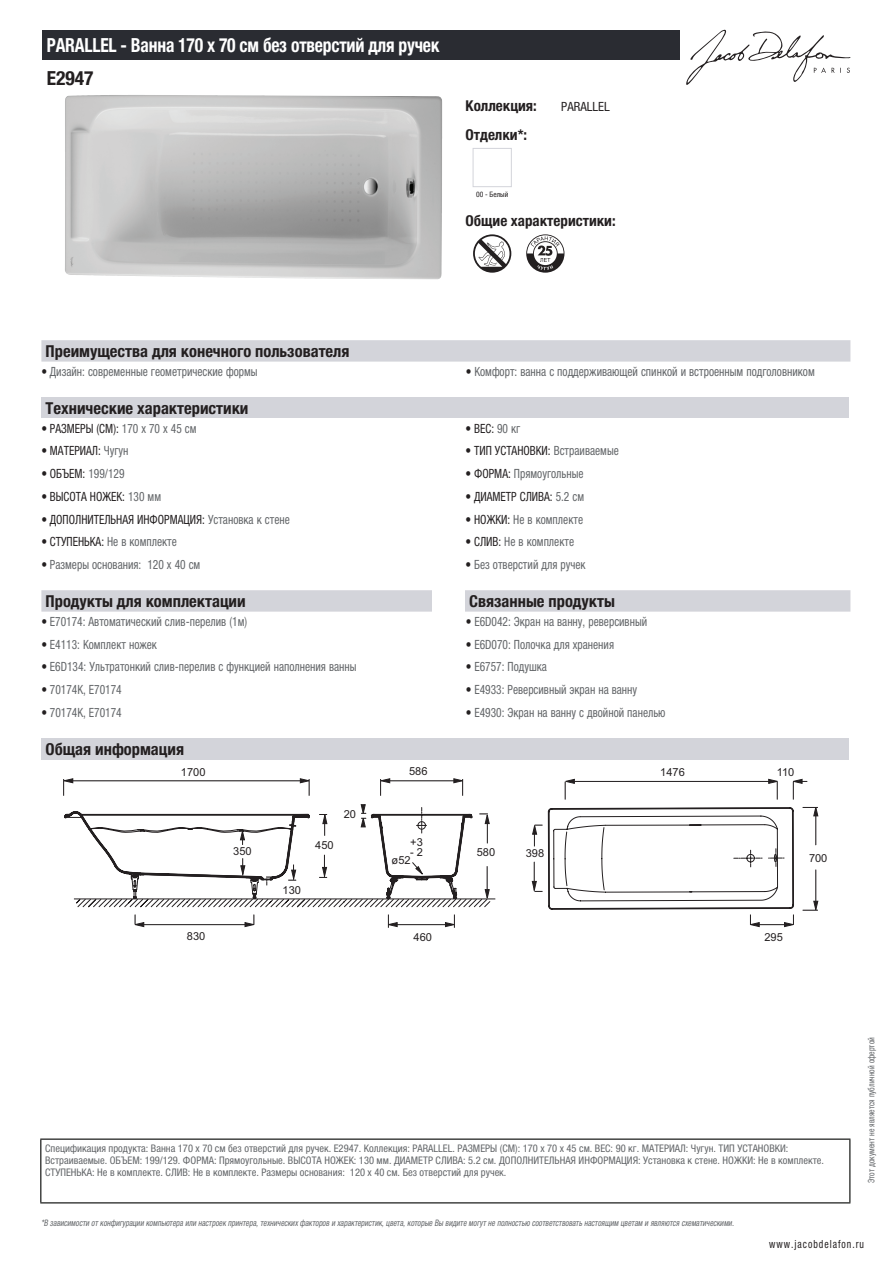
<style>
.page{position:relative;width:893px;height:1263px;background:#fff}
.page>*{position:absolute;margin:0;border:0;box-sizing:border-box;transform-origin:0 0}
.t1{font:700 condensed 19.5px "Helvetica Neue LTCYR";letter-spacing:-.01em;color:#fff;scale:.9 1}
.t2{font:700 condensed 19.5px "Helvetica Neue LTCYR";color:#231f20}
.t3{font:700 condensed 16.5px "Helvetica Neue LTCYR";color:#231f20}
.t4{font:700 condensed 15px "Helvetica Neue LTCYR";color:#231f20}
.t5{font:condensed 12.75px "Helvetica Neue LTCYR";color:#626568;scale:.9 1}
.t6{font:condensed 12.75px "Helvetica Neue LTCYR";color:#231f20;scale:.9 1}
.t7{font:condensed 12.75px "Helvetica Neue LTCYR";color:#231f20}
.t8{font:condensed 11.25px "Helvetica Neue LTCYR";letter-spacing:.1em;color:#231f20;scale:.87 1}
.t9{font:11.1px "Arial";color:#231f20}
.t10{font:condensed 10.5px/12px "Helvetica Neue LTCYR";color:#626568}
.t11{font:italic condensed 9px "Helvetica Neue LTCYR";color:#626568;scale:.87 1}
.t12{font:condensed 9px "Helvetica Neue LTCYR";color:#626568;scale:.87 1}
.t13{font:condensed 7.5px "Helvetica Neue LTCYR";color:#231f20}
.s1{color:#231f20}
.s2{color:#626568}
</style>
<div class="page">
<svg style="left:686px;top:30px;width:164px;height:55px"></svg>
<img style="left:65px;top:95px;width:377px;height:184px">
<div style="left:473px;top:148px;width:39px;height:39px;border:1px solid #d3d4da"></div>
<svg style="left:473px;top:234px;width:38px;height:39px"></svg>
<svg style="left:526px;top:234px;width:38px;height:39px"></svg>
<div style="left:41px;top:340px;width:809px;height:22px;background:#d3d4da"></div>
<div style="left:41px;top:397px;width:808px;height:21px;background:#d3d4da"></div>
<svg style="left:41px;top:590px;width:809px;height:22px;background:#d4d5db"></svg>
<div style="left:432px;top:590px;width:33px;height:22px;background:#fff"></div>
<div style="left:41px;top:738px;width:808px;height:21px;background:#d3d4da"></div>
<hr style="left:70px;top:780px;width:232px;height:1px;background:#231f20">
<hr style="left:140px;top:924px;width:109px;height:1px;background:#231f20">
<hr style="left:815px;top:870px;width:1px;height:33px;background:#231f20">
<hr style="left:815px;top:813px;width:1px;height:32px;background:#231f20">
<svg style="left:63px;top:778px;width:11px;height:18px"></svg>
<svg style="left:299px;top:778px;width:11px;height:18px"></svg>
<hr style="left:387px;top:780px;width:68px;height:1px;background:#231f20">
<svg style="left:380px;top:778px;width:11px;height:18px"></svg>
<svg style="left:453px;top:778px;width:11px;height:18px"></svg>
<svg style="left:244px;top:914px;width:11px;height:14px"></svg>
<svg style="left:134px;top:914px;width:11px;height:14px"></svg>
<hr style="left:394px;top:924px;width:58px;height:1px;background:#231f20">
<svg style="left:444px;top:914px;width:11px;height:14px"></svg>
<svg style="left:387px;top:914px;width:11px;height:14px"></svg>
<hr style="left:756px;top:924px;width:35px;height:1px;background:#231f20">
<svg style="left:783px;top:900px;width:36px;height:28px"></svg>
<svg style="left:750px;top:914px;width:10px;height:14px"></svg>
<hr style="left:573px;top:781px;width:202px;height:1px;background:#231f20">
<svg style="left:767px;top:778px;width:11px;height:21px"></svg>
<svg style="left:792px;top:778px;width:27px;height:39px"></svg>
<svg style="left:564px;top:778px;width:12px;height:21px"></svg>
<svg style="left:491px;top:806px;width:304px;height:105px"></svg>
<svg style="left:64px;top:804px;width:427px;height:104px"></svg>
<div style="left:43px;top:30px;width:637px;height:30px;background:#2a2c32"></div>
<hr style="left:40px;top:1138px;width:810px;height:2px;background:#040503">
<hr style="left:40px;top:1140px;width:1px;height:62px;background:#040503">
<hr style="left:849px;top:1140px;width:1px;height:62px;background:#040503">
<hr style="left:40px;top:1202px;width:810px;height:1px;background:#040503">
<h1 class="t1" style="left:47px;top:34px;width:438px">PARALLEL - Ванна 170 х 70 см без отверстий для ручек</h1>
<h1 class="t2" style="left:47px;top:67px;width:48px">E2947</h1>
<p class="t4" style="left:466px;top:97px;width:73px">Коллекция:</p>
<p class="t7" style="left:561px;top:99px;width:50px">PARALLEL</p>
<p class="t4" style="left:466px;top:126px;width:63px">Отделки*:</p>
<p class="t13" style="left:476px;top:190px;width:34px">00 - Белый</p>
<p class="t4" style="left:466px;top:212px;width:152px">Общие характеристики:</p>
<p class="t3" style="left:46px;top:342px;width:305px">Преимущества для конечного пользователя</p>
<p class="t5" style="left:41px;top:364px;width:242px"><span class="s1">•</span> Дизайн: современные геометрические формы</p>
<p class="t5" style="left:466px;top:364px;width:389px"><span class="s1">•</span> Комфорт: ванна с поддерживающей спинкой и встроенным подголовником</p>
<p class="t3" style="left:46px;top:399px;width:204px">Технические характеристики</p>
<p class="t6" style="left:41px;top:421px;width:174px">• РАЗМЕРЫ (СМ): <span class="s2">170 x 70 x 45 см</span></p>
<p class="t6" style="left:466px;top:421px;width:62px">• ВЕС: <span class="s2">90 кг</span></p>
<p class="t6" style="left:41px;top:444px;width:98px">• МАТЕРИАЛ: <span class="s2">Чугун</span></p>
<p class="t6" style="left:466px;top:444px;width:172px">• ТИП УСТАНОВКИ: <span class="s2">Встраиваемые</span></p>
<p class="t6" style="left:41px;top:466px;width:94px">• ОБЪЕМ: <span class="s2">199/129</span></p>
<p class="t5" style="left:466px;top:466px;width:133px"><span class="s1">• ФОРМА:</span> Прямоугольные</p>
<p class="t6" style="left:41px;top:489px;width:135px">• ВЫСОТА НОЖЕК: <span class="s2">130 мм</span></p>
<p class="t6" style="left:466px;top:489px;width:133px">• ДИАМЕТР СЛИВА: <span class="s2">5.2 см</span></p>
<p class="t6" style="left:41px;top:512px;width:278px">• ДОПОЛНИТЕЛЬНАЯ ИНФОРМАЦИЯ: <span class="s2">Установка к стене</span></p>
<p class="t5" style="left:466px;top:512px;width:132px"><span class="s1">• НОЖКИ:</span> Не в комплекте</p>
<p class="t5" style="left:41px;top:535px;width:152px"><span class="s1">• СТУПЕНЬКА:</span> Не в комплекте</p>
<p class="t5" style="left:466px;top:535px;width:122px"><span class="s1">• СЛИВ:</span> Не в комплекте</p>
<p class="t5" style="left:41px;top:557px;width:178px"><span class="s1">•</span> Размеры основания: 120 x 40 см</p>
<p class="t5" style="left:466px;top:557px;width:135px"><span class="s1">•</span> Без отверстий для ручек</p>
<p class="t3" style="left:46px;top:592px;width:202px">Продукты для комплектации</p>
<p class="t3" style="left:469px;top:592px;width:147px">Связанные продукты</p>
<p class="t5" style="left:41px;top:614px;width:230px"><span class="s1">•</span> E70174: Автоматический слив-перелив (1м)</p>
<p class="t5" style="left:466px;top:614px;width:203px"><span class="s1">•</span> E6D042: Экран на ванну, реверсивный</p>
<p class="t5" style="left:41px;top:637px;width:130px"><span class="s1">•</span> E4113: Комплект ножек</p>
<p class="t5" style="left:466px;top:637px;width:166px"><span class="s1">•</span> E6D070: Полочка для хранения</p>
<p class="t5" style="left:41px;top:660px;width:352px"><span class="s1">•</span> E6D134: Ультратонкий слив-перелив с функцией наполнения ванны</p>
<p class="t5" style="left:466px;top:660px;width:92px"><span class="s1">•</span> E6757: Подушка</p>
<p class="t5" style="left:41px;top:682px;width:91px"><span class="s1">•</span> 70174K, E70174</p>
<p class="t5" style="left:466px;top:682px;width:192px"><span class="s1">•</span> E4933: Реверсивный экран на ванну</p>
<p class="t5" style="left:41px;top:705px;width:91px"><span class="s1">•</span> 70174K, E70174</p>
<p class="t5" style="left:466px;top:705px;width:223px"><span class="s1">•</span> E4930: Экран на ванну с двойной панелью</p>
<p class="t3" style="left:46px;top:740px;width:140px">Общая информация</p>
<p class="t9" style="left:181px;top:764px;width:26px">1700</p>
<p class="t9" style="left:409px;top:764px;width:20px">586</p>
<p class="t9" style="left:344px;top:807px;width:14px">20</p>
<p class="t9" style="left:410px;top:835px;width:14px">+3</p>
<p class="t9" style="left:315px;top:837px;width:20px">450</p>
<p class="t9" style="left:233px;top:844px;width:20px">350</p>
<p class="t9" style="left:410px;top:845px;width:14px">- 2</p>
<p class="t9" style="left:392px;top:852px;width:21px">ø52</p>
<p class="t9" style="left:283px;top:882px;width:20px">130</p>
<p class="t9" style="left:477px;top:845px;width:20px">580</p>
<p class="t9" style="left:526px;top:846px;width:20px">398</p>
<p class="t9" style="left:660px;top:764px;width:26px">1476</p>
<p class="t9" style="left:777px;top:764px;width:19px">110</p>
<p class="t9" style="left:187px;top:929px;width:20px">830</p>
<p class="t9" style="left:414px;top:929px;width:20px">460</p>
<p class="t9" style="left:764px;top:929px;width:20px">295</p>
<p class="t9" style="left:809px;top:850px;width:20px">700</p>
<p class="t10" style="left:45px;top:1142px;width:780px">Спецификация продукта: Ванна 170 х 70 см без отверстий для ручек. E2947. Коллекция: PARALLEL. РАЗМЕРЫ (СМ): 170 x 70 x 45 см. ВЕС: 90 кг. МАТЕРИАЛ: Чугун. ТИП УСТАНОВКИ:<br>Встраиваемые. ОБЪЕМ: 199/129. ФОРМА: Прямоугольные. ВЫСОТА НОЖЕК: 130 мм. ДИАМЕТР СЛИВА: 5.2 см. ДОПОЛНИТЕЛЬНАЯ ИНФОРМАЦИЯ: Установка к стене. НОЖКИ: Не в комплекте.<br>СТУПЕНЬКА: Не в комплекте. СЛИВ: Не в комплекте. Размеры основания: 120 x 40 см. Без отверстий для ручек.</p>
<p class="t11" style="left:41px;top:1218px;width:800px">*В зависимости отконфигурации компьютера или настроек принтера,техническихфакторов и характеристик,цвета,которые Вы видите могутне полностью соответствоватьнастоящим цветам и являются схематическими.</p>
<p class="t12" style="left:866px;top:1183px;width:169px;rotate:-90deg">Этот документ не является публичной офертой</p>
<p class="t8" style="left:769px;top:1237px;width:110px">www.jacobdelafon.ru</p>
</div>
